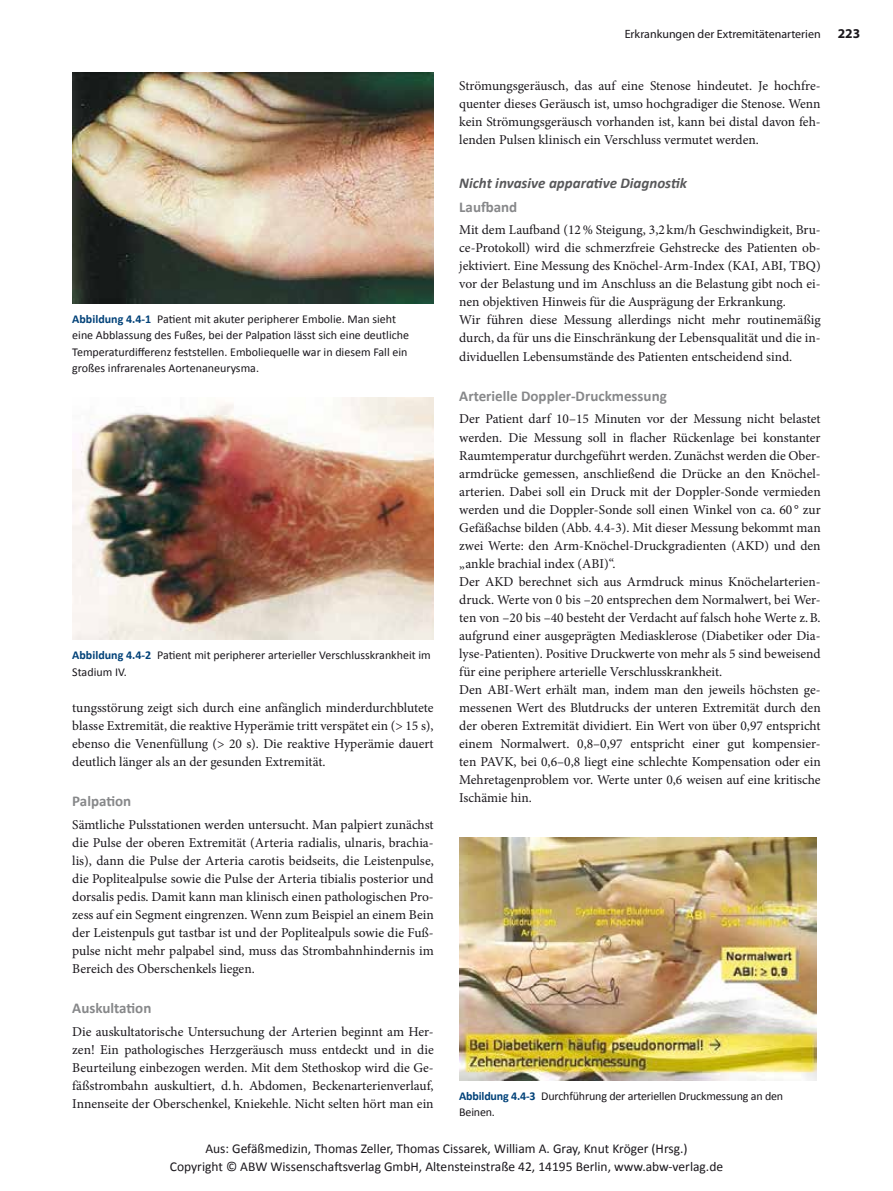
<style>
.page{position:relative;width:893px;height:1191px;background:#fff}
.page>*{position:absolute;margin:0;border:0;box-sizing:border-box;transform-origin:0 0}
.t1{font:700 15px "Calibri";color:#87888a}
.t2{font:italic 700 15px "Calibri";color:#58585a}
.t3{font:13.5px/18px "Minion Pro";color:#1a171c;text-align:justify}
.t4{font:13.5px/18px "Calibri";color:#1a171c;text-align:center}
.t5{font:700 13.5px "Myriad Pro";color:#1a171c}
.t6{font:12px/16.5px "Calibri";color:#1a171c}
.t7{font:12px "Myriad Pro";color:#1a171c}
.s1{font-weight:700;color:#004178}
</style>
<div class="page">
<img style="left:72px;top:73px;width:362px;height:230px">
<img style="left:72px;top:398px;width:362px;height:241px">
<img style="left:459px;top:837px;width:357px;height:243px">
<p class="t7" style="left:625px;top:27px;width:197px">Erkrankungen der Extremitätenarterien</p>
<p class="t5" style="left:838px;top:25px;width:24px">223</p>
<p class="t3" style="left:459px;top:77px;width:363px">Strömungsgeräusch, das auf eine Stenose hindeutet. Je hochfre&shy;quenter dieses Geräusch ist, umso hochgradiger die Stenose. Wenn kein Strömungsgeräusch vorhanden ist, kann bei distal davon feh&shy;lenden Pulsen klinisch ein Verschluss vermutet werden.</p>
<p class="t2" style="left:459px;top:173px;width:229px">Nicht invasive apparative Diagnostik</p>
<p class="t1" style="left:459px;top:197px;width:60px">Laufband</p>
<p class="t3" style="left:459px;top:221px;width:363px;text-align:left">Mit dem Laufband (12% Steigung, 3,2 km/h Geschwindigkeit, Bru&shy;ce-Protokoll) wird die schmerzfreie Gehstrecke des Patienten ob&shy;jektiviert. Eine Messung des Knöchel-Arm-Index (KAI, ABI, TBQ) vor der Belastung und im Anschluss an die Belastung gibt noch ei&shy;nen objektiven Hinweis für die Ausprägung der Erkrankung.<br>Wir führen diese Messung allerdings nicht mehr routinemäßig durch, da für uns die Einschränkung der Lebensqualität und die in&shy;dividuellen Lebensumstände des Patienten entscheidend sind.</p>
<p class="t1" style="left:459px;top:386px;width:209px">Arterielle Doppler-Druckmessung</p>
<p class="t3" style="left:459px;top:410px;width:363px;text-align:left">Der Patient darf 10–15 Minuten vor der Messung nicht belastet werden. Die Messung soll in flacher Rückenlage bei konstanter Raumtemperatur durchgeführt werden. Zunächst werden die Ober&shy;armdrücke gemessen, anschließend die Drücke an den Knöchel&shy;arterien. Dabei soll ein Druck mit der Doppler-Sonde vermieden werden und die Doppler-Sonde soll einen Winkel von ca. 60 ° zur Gefäßachse bilden (Abb. 4.4-3). Mit dieser Messung bekommt man zwei Werte: den Arm-Knöchel-Druckgradienten (AKD) und den „ankle brachial index (ABI)“.<br>Der AKD berechnet sich aus Armdruck minus Knöchelarterien&shy;druck. Werte von 0 bis –20 entsprechen dem Normalwert, bei Wer&shy;ten von –20 bis –40 besteht der Verdacht auf falsch hohe Werte z.B. aufgrund einer ausgeprägten Mediasklerose (Diabetiker oder Dia&shy;lyse-Patienten). Positive Druckwerte von mehr als 5 sind beweisend für eine periphere arterielle Verschlusskrankheit.<br>Den ABI-Wert erhält man, indem man den jeweils höchsten ge&shy;messenen Wert des Blutdrucks der unteren Extremität durch den der oberen Extremität dividiert. Ein Wert von über 0,97 entspricht einem Normalwert. 0,8–0,97 entspricht einer gut kompensier&shy;ten PAVK, bei 0,6–0,8 liegt eine schlechte Kompensation oder ein Mehretagenproblem vor. Werte unter 0,6 weisen auf eine kritische Ischämie hin.</p>
<p class="t6" style="left:72px;top:310px;width:338px"><span class="s1">Abbildung 4.4-1</span> Patient mit akuter peripherer Embolie. Man sieht eine Abblassung des Fußes, bei der Palpation lässt sich eine deutliche Temperaturdifferenz feststellen. Emboliequelle war in diesem Fall ein großes infrarenales Aortenaneurysma.</p>
<p class="t6" style="left:72px;top:647px;width:360px"><span class="s1">Abbildung 4.4-2</span> Patient mit peripherer arterieller Verschlusskrankheit im<br>Stadium IV.</p>
<p class="t3" style="left:72px;top:698px;width:363px">tungsstörung zeigt sich durch eine anfänglich minderdurchblutete blasse Extremität, die reaktive Hyperämie tritt verspätet ein (&gt; 15 s), ebenso die Venenfüllung (&gt; 20 s). Die reaktive Hyperämie dauert deutlich länger als an der gesunden Extremität.</p>
<p class="t1" style="left:72px;top:791px;width:60px">Palpation</p>
<p class="t3" style="left:72px;top:815px;width:363px">Sämtliche Pulsstationen werden untersucht. Man palpiert zunächst die Pulse der oberen Extremität (Arteria radialis, ulnaris, brachia&shy;lis), dann die Pulse der Arteria carotis beidseits, die Leistenpulse, die Poplitealpulse sowie die Pulse der Arteria tibialis posterior und dorsalis pedis. Damit kann man klinisch einen pathologischen Pro&shy;zess auf ein Segment eingrenzen. Wenn zum Beispiel an einem Bein der Leistenpuls gut tastbar ist und der Poplitealpuls sowie die Fuß&shy;pulse nicht mehr palpabel sind, muss das Strombahnhindernis im Bereich des Oberschenkels liegen.</p>
<p class="t1" style="left:72px;top:998px;width:81px">Auskultation</p>
<p class="t3" style="left:72px;top:1022px;width:363px">Die auskultatorische Untersuchung der Arterien beginnt am Her&shy;zen! Ein pathologisches Herzgeräusch muss entdeckt und in die Beurteilung einbezogen werden. Mit dem Stethoskop wird die Ge&shy;fäßstrombahn auskultiert, d.h. Abdomen, Beckenarterienverlauf, Innenseite der Oberschenkel, Kniekehle. Nicht selten hört man ein</p>
<p class="t6" style="left:459px;top:1087px;width:326px"><span class="s1">Abbildung 4.4-3</span> Durchführung der arteriellen Druckmessung an den<br>Beinen.</p>
<p class="t4" style="left:170px;top:1139px;width:555px">Aus: Gefäßmedizin, Thomas Zeller, Thomas Cissarek, William A. Gray, Knut Kröger (Hrsg.)<br>Copyright © ABW Wissenschaftsverlag GmbH, Altensteinstraße 42, 14195 Berlin, www.abw-verlag.de</p>
</div>
